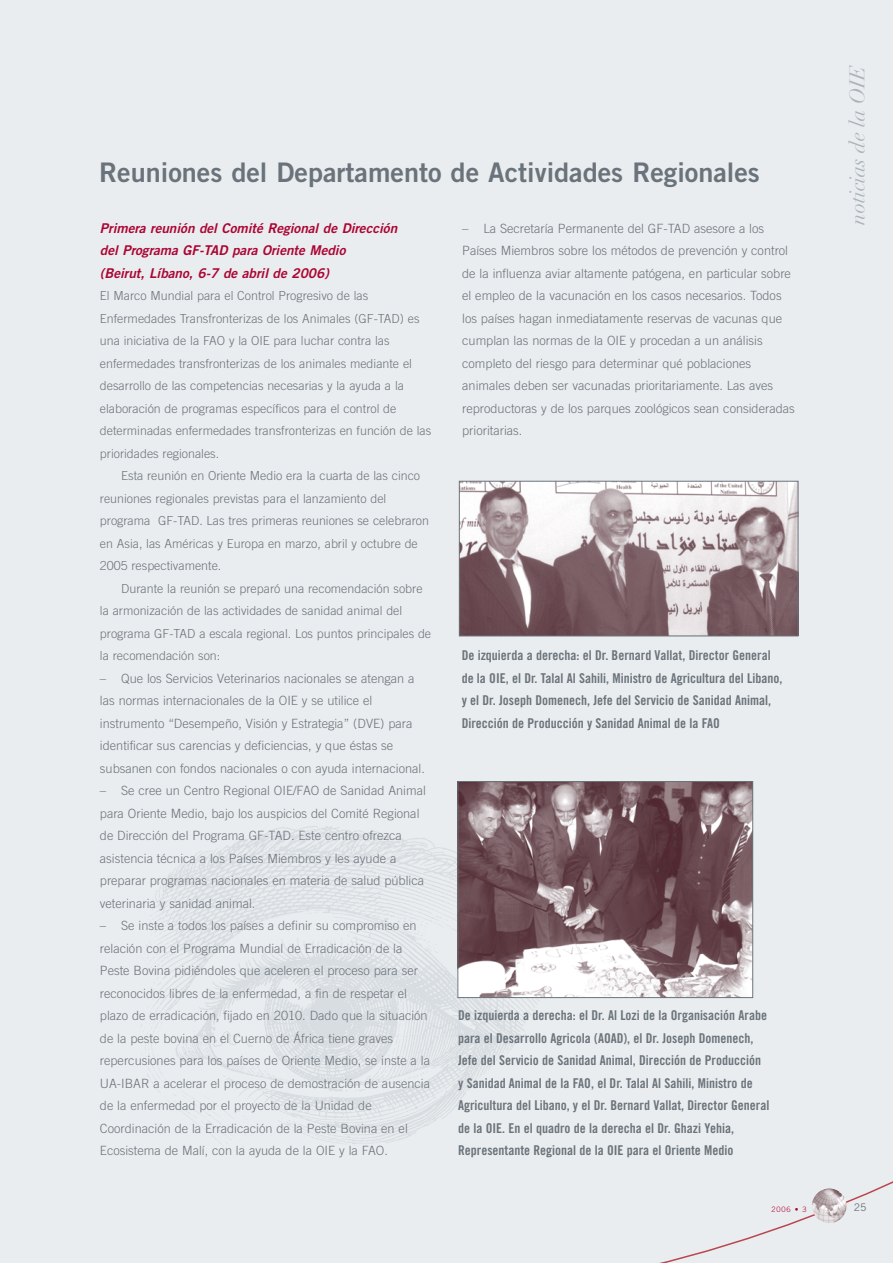
<style>
.page{position:relative;width:893px;height:1263px;background:#fff}
.page>*{position:absolute;margin:0;border:0;box-sizing:border-box;transform-origin:0 0}
.t1{font:27px "Trade Gothic Bold Two";color:#6a737b}
.t2{font:italic 21px "Didot LH";color:#abb4ba}
.t3{font:13.5px/22.5px "Trade Gothic Bold Cond Twenty";color:#6a737b}
.t4{font:italic 13.5px/22.5px "Trade Gothic Bold Two";color:#ab0534}
.t5{font:300 12.75px/22.5px "Trade Gothic";color:#6a737b}
.t6{font:300 12.45px/22.5px "Trade Gothic";color:#6a737b}
.t7{font:10.5px "Trade Gothic";color:#6a737b}
.t8{font:300 7.5px "Trade Gothic";color:#ab0534}
</style>
<div class="page">
<div style="left:0;top:0;width:892px;height:1263px;background:#eaedef"></div>
<svg style="left:659px;top:1181px;width:233px;height:82px"></svg>
<img style="left:811px;top:1188px;width:35px;height:35px;border-radius:50%">
<img style="left:461px;top:483px;width:335px;height:151px">
<div style="left:459px;top:481px;width:339px;height:155px;border:1px solid #6a737b"></div>
<img style="left:460px;top:783px;width:290px;height:213px">
<div style="left:458px;top:781px;width:294px;height:217px;border:1px solid #6a737b"></div>
<h1 class="t1" style="left:99px;top:162px;width:662px">Reuniones del Departamento de Actividades Regionales</h1>
<p class="t4" style="left:100px;top:218px;width:301px">Primera reunión del Comité Regional de Dirección del Programa GF-TAD para Oriente Medio<br>(Beirut, Líbano, 6-7 de abril de 2006)</p>
<p class="t6" style="left:100px;top:286px;width:333px">El Marco Mundial para el Control Progresivo de las Enfermedades Transfronterizas de los Animales (GF-TAD) es una iniciativa de la FAO y la OIE para luchar contra las enfermedades transfronterizas de los animales mediante el desarrollo de las competencias necesarias y la ayuda a la elaboración de programas específicos para el control de determinadas enfermedades transfronterizas en función de las prioridades regionales.</p>
<p class="t6" style="left:100px;top:466px;width:330px;text-indent:21px">Esta reunión en Oriente Medio era la cuarta de las cinco reuniones regionales previstas para el lanzamiento del programa GF-TAD. Las tres primeras reuniones se celebraron en Asia, las Américas y Europa en marzo, abril y octubre de 2005 respectivamente.</p>
<p class="t6" style="left:100px;top:578px;width:333px;text-indent:21px">Durante la reunión se preparó una recomendación sobre la armonización de las actividades de sanidad animal del programa GF-TAD a escala regional. Los puntos principales de la recomendación son:</p>
<p class="t5" style="left:100px;top:668px;width:326px">– Que los Servicios Veterinarios nacionales se atengan a las normas internacionales de la OIE y se utilice el instrumento “Desempeño, Visión y Estrategia” (DVE) para identificar sus carencias y deficiencias, y que éstas se subsanen con fondos nacionales o con ayuda internacional.</p>
<p class="t5" style="left:100px;top:781px;width:327px">– Se cree un Centro Regional OIE/FAO de Sanidad Animal para Oriente Medio, bajo los auspicios del Comité Regional de Dirección del Programa GF-TAD. Este centro ofrezca asistencia técnica a los Países Miembros y les ayude a preparar programas nacionales en materia de salud pública veterinaria y sanidad animal.</p>
<p class="t5" style="left:100px;top:916px;width:332px">– Se inste a todos los países a definir su compromiso en relación con el Programa Mundial de Erradicación de la Peste Bovina pidiéndoles que aceleren el proceso para ser reconocidos libres de la enfermedad, a fin de respetar el plazo de erradicación, fijado en 2010. Dado que la situación de la peste bovina en el Cuerno de África tiene graves repercusiones para los países de Oriente Medio, se inste a la UA-IBAR a acelerar el proceso de demostración de ausencia de la enfermedad por el proyecto de la Unidad de Coordinación de la Erradicación de la Peste Bovina en el Ecosistema de Malí, con la ayuda de la OIE y la FAO.</p>
<p class="t5" style="left:462px;top:218px;width:334px">– La Secretaría Permanente del GF-TAD asesore a los Países Miembros sobre los métodos de prevención y control de la influenza aviar altamente patógena, en particular sobre el empleo de la vacunación en los casos necesarios. Todos los países hagan inmediatamente reservas de vacunas que cumplan las normas de la OIE y procedan a un análisis completo del riesgo para determinar qué poblaciones animales deben ser vacunadas prioritariamente. Las aves reproductoras y de los parques zoológicos sean consideradas prioritarias.</p>
<p class="t3" style="left:461px;top:645px;width:322px">De izquierda a derecha: el Dr. Bernard Vallat, Director General de la OIE, el Dr. Talal Al Sahili, Ministro de Agricultura del Libano, y el Dr. Joseph Domenech, Jefe del Servicio de Sanidad Animal, Dirección de Producción y Sanidad Animal de la FAO</p>
<p class="t3" style="left:458px;top:1005px;width:313px">De izquierda a derecha: el Dr. Al Lozi de la Organisación Arabe para el Desarrollo Agricola (AOAD), el Dr. Joseph Domenech, Jefe del Servicio de Sanidad Animal, Dirección de Producción y Sanidad Animal de la FAO, el Dr. Talal Al Sahili, Ministro de Agricultura del Libano, y el Dr. Bernard Vallat, Director General de la OIE. En el quadro de la derecha el Dr. Ghazi Yehia, Representante Regional de la OIE para el Oriente Medio</p>
<h2 class="t2" style="left:848px;top:225px;width:163px;rotate:-90deg">noticias de la OIE</h2>
<p class="t8" style="left:771px;top:1207px;width:37px">2006 • 3</p>
<p class="t7" style="left:853px;top:1204px;width:14px">25</p>
</div>
